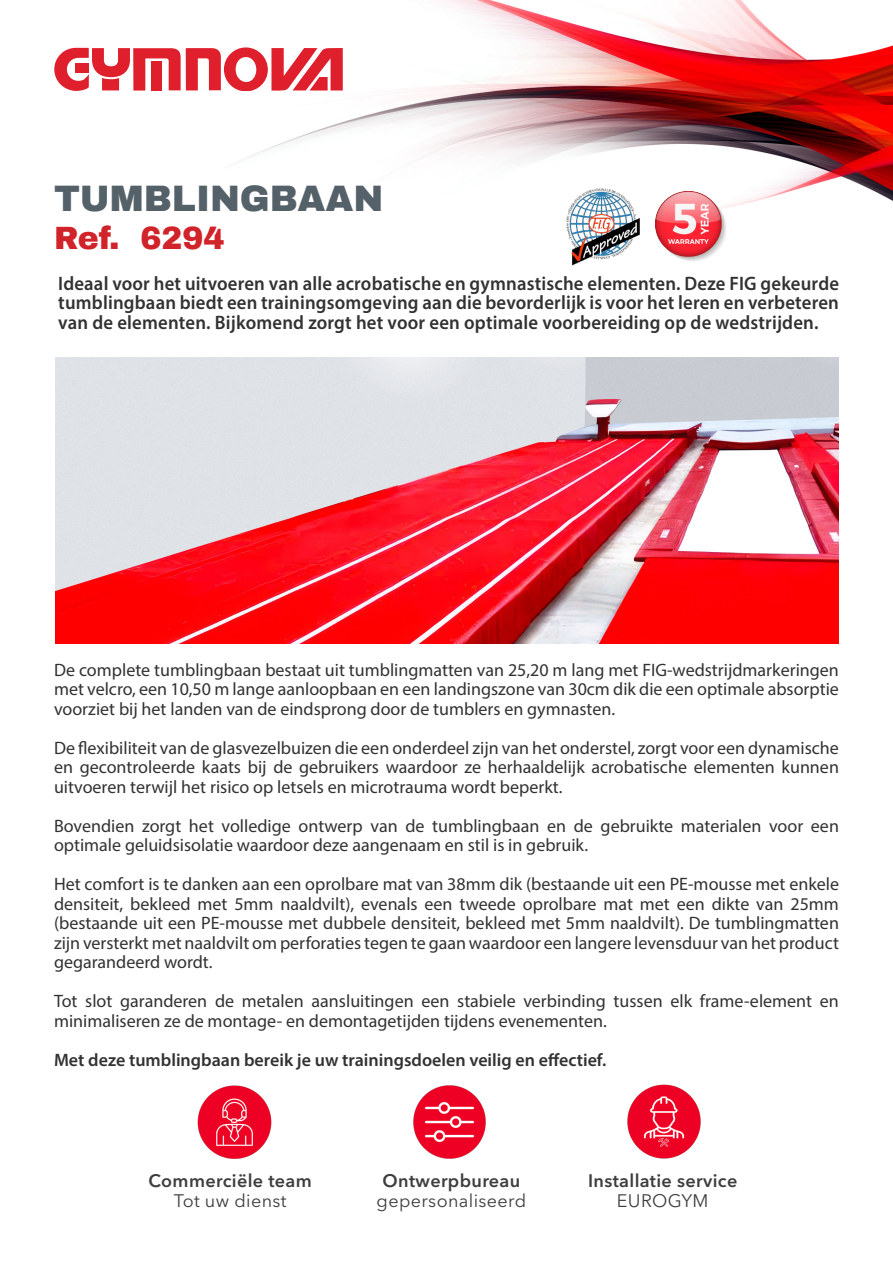
<style>
.page{position:relative;width:893px;height:1263px;background:#fff}
.page>*{position:absolute;margin:0;border:0;box-sizing:border-box;transform-origin:0 0}
.t1{font:900 36px "Archivo";color:#556169}
.t2{font:900 31.5px "Archivo";color:#d1232a}
.Headline{font:600 19.5px/19.5px "Myriad Pro";letter-spacing:.01em;color:#333233;text-align:justify;scale:.96 1}
.t3{font:18px/19.5px "Myriad Pro";color:#333233;text-align:justify}
.t4{font:600 18px "Myriad Pro";color:#333233}
.Body_Text{font:600 18px "Avenir Next LT Pro";letter-spacing:.02em;color:#3e3e3f}
.Body_Text-2{font:18px "Avenir Next LT Pro";letter-spacing:.02em;color:#3e3e3f}
</style>
<div class="page">
<img style="left:243px;top:0;width:650px;height:208px">
<img style="left:55px;top:357px;width:784px;height:286px">
<svg style="left:54px;top:47px;width:289px;height:44px"></svg>
<img style="left:655px;top:191px;width:71px;height:70px">
<img style="left:562px;top:185px;width:86px;height:81px">
<img style="left:413px;top:1085px;width:73px;height:74px">
<img style="left:197px;top:1085px;width:75px;height:74px">
<img style="left:627px;top:1084px;width:74px;height:75px">
<p class="t1" style="left:54px;top:177px;width:331px">TUMBLINGBAAN</p>
<p class="t2" style="left:54px;top:219px;width:172px">Ref. 6294</p>
<p class="Headline" style="left:58px;top:273px;width:815px">Ideaal voor het uitvoeren van alle acrobatische en gymnastische elementen. Deze FIG gekeurde tumblingbaan biedt een trainingsomgeving aan die bevorderlijk is voor het leren en verbeteren van de elementen. Bijkomend zorgt het voor een optimale voorbereiding op de wedstrijden.</p>
<p class="t3" style="left:54px;top:660px;width:786px">De complete tumblingbaan bestaat uit tumblingmatten van 25,20 m lang met FIG-wedstrijdmarkeringen met velcro, een 10,50 m lange aanloopbaan en een landingszone van 30cm dik die een optimale absorptie voorziet bij het landen van de eindsprong door de tumblers en gymnasten.</p>
<p class="t3" style="left:54px;top:738px;width:786px">De flexibiliteit van de glasvezelbuizen die een onderdeel zijn van het onderstel, zorgt voor een dynamische en gecontroleerde kaats bij de gebruikers waardoor ze herhaaldelijk acrobatische elementen kunnen uitvoeren terwijl het risico op letsels en microtrauma wordt beperkt.</p>
<p class="t3" style="left:54px;top:816px;width:786px">Bovendien zorgt het volledige ontwerp van de tumblingbaan en de gebruikte materialen voor een optimale geluidsisolatie waardoor deze aangenaam en stil is in gebruik.</p>
<p class="t3" style="left:54px;top:874px;width:787px">Het comfort is te danken aan een oprolbare mat van 38mm dik (bestaande uit een PE-mousse met enkele densiteit, bekleed met 5mm naaldvilt), evenals een tweede oprolbare mat met een dikte van 25mm (bestaande uit een PE-mousse met dubbele densiteit, bekleed met 5mm naaldvilt). De tumblingmatten zijn versterkt met naaldvilt om perforaties tegen te gaan waardoor een langere levensduur van het product gegarandeerd wordt.</p>
<p class="t3" style="left:54px;top:991px;width:786px">Tot slot garanderen de metalen aansluitingen een stabiele verbinding tussen elk frame-element en minimaliseren ze de montage- en demontagetijden tijdens evenementen.</p>
<p class="t4" style="left:54px;top:1048px;width:554px">Met deze tumblingbaan bereik je uw trainingsdoelen veilig en effectief.</p>
<p class="Body_Text" style="left:149px;top:1170px;width:165px">Commerciële team</p>
<p class="Body_Text-2" style="left:174px;top:1190px;width:114px">Tot uw dienst</p>
<p class="Body_Text" style="left:383px;top:1170px;width:139px">Ontwerpbureau</p>
<p class="Body_Text-2" style="left:377px;top:1190px;width:151px">gepersonaliseerd</p>
<p class="Body_Text" style="left:588px;top:1170px;width:151px">Installatie service</p>
<p class="Body_Text-2" style="left:617px;top:1190px;width:93px">EUROGYM</p>
</div>
